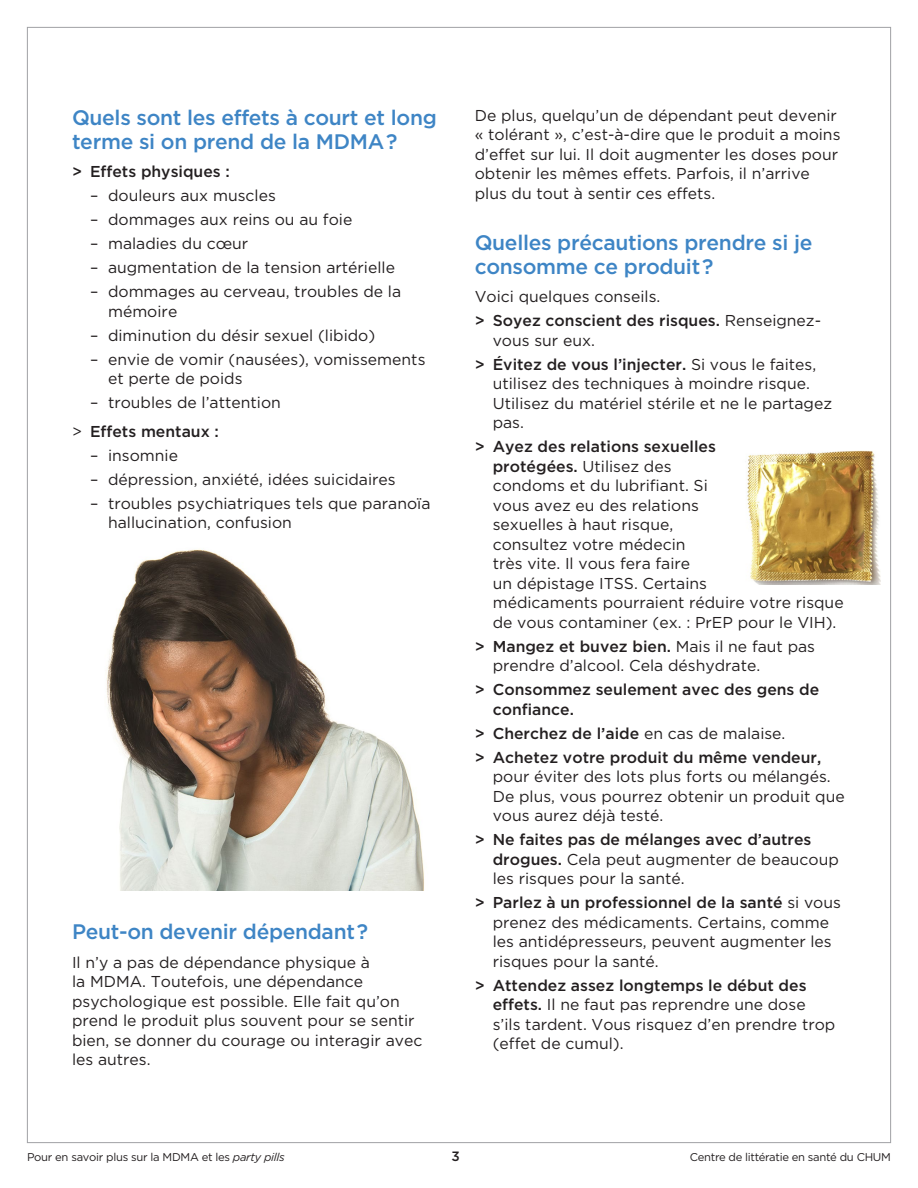
<style>
.page{position:relative;width:918px;height:1188px;background:#fff}
.page>*{position:absolute;margin:0;border:0;box-sizing:border-box;transform-origin:0 0}
.t1{font:500 21px/24px "Gotham";letter-spacing:-.015em;color:#3e85c5}
.t2{font:15.75px/19.5px "Gotham";color:#231f20}
.t3{font:500 15.75px/19.5px "Gotham";color:#231f20}
.t4{font:500 13.5px "Gotham";color:#231f20}
.t5{font:11.25px "Gotham";letter-spacing:-.025em;color:#231f20}
.s1{font-weight:500}
.s2{font-weight:400}
.s3{font-style:italic}
</style>
<div class="page">
<img style="left:747px;top:450px;width:133px;height:135px">
<img style="left:106px;top:549px;width:318px;height:342px">
<h1 class="t1" style="left:72px;top:105px;width:366px">Quels sont les effets à court et long terme si on prend de la MDMA?</h1>
<p class="t3" style="left:72px;top:162px;width:159px">&gt; Effets physiques :</p>
<p class="t2" style="left:90px;top:186px;width:187px">– douleurs aux muscles</p>
<p class="t2" style="left:90px;top:210px;width:264px">– dommages aux reins ou au foie</p>
<p class="t2" style="left:90px;top:234px;width:160px">– maladies du cœur</p>
<p class="t2" style="left:90px;top:258px;width:306px">– augmentation de la tension artérielle</p>
<p class="t2" style="left:108px;top:282px;width:295px;text-indent:-18px">– dommages au cerveau, troubles de la mémoire</p>
<p class="t2" style="left:90px;top:325px;width:287px">– diminution du désir sexuel (libido)</p>
<p class="t2" style="left:108px;top:349px;width:319px;text-indent:-18px">– envie de vomir (nausées), vomissements et perte de poids</p>
<p class="t2" style="left:72px;top:388px;width:210px;line-height:28.5px;text-indent:18px">– troubles de l’attention &gt; <span class="s1">Effets mentaux :</span></p>
<p class="t2" style="left:90px;top:445px;width:90px">– insomnie</p>
<p class="t2" style="left:90px;top:469px;width:307px">– dépression, anxiété, idées suicidaires</p>
<p class="t2" style="left:108px;top:493px;width:324px;text-indent:-18px">– troubles psychiatriques tels que paranoïa hallucination, confusion</p>
<h1 class="t1" style="left:72px;top:920px;width:298px">Peut-on devenir dépendant?</h1>
<p class="t2" style="left:72px;top:952px;width:352px">Il n’y a pas de dépendance physique à<br>la MDMA. Toutefois, une dépendance psychologique est possible. Elle fait qu’on prend le produit plus souvent pour se sentir bien, se donner du courage ou interagir avec les autres.</p>
<p class="t2" style="left:475px;top:105px;width:367px">De plus, quelqu’un de dépendant peut devenir « tolérant », c’est-à-dire que le produit a moins d’effet sur lui. Il doit augmenter les doses pour obtenir les mêmes effets. Parfois, il n’arrive plus du tout à sentir ces effets.</p>
<h1 class="t1" style="left:475px;top:230px;width:339px">Quelles précautions prendre si je consomme ce produit?</h1>
<p class="t2" style="left:475px;top:284px;width:348px;line-height:24px">Voici quelques conseils.<br><span class="s1">&gt; Soyez conscient des risques.</span> Renseignez-</p>
<p class="t2" style="left:475px;top:328px;width:343px;line-height:24px;text-indent:18px">vous sur eux.<br><span class="s1">&gt; Évitez de vous l’injecter.</span> Si vous le faites,</p>
<p class="t2" style="left:493px;top:374px;width:341px">utilisez des techniques à moindre risque.<br>Utilisez du matériel stérile et ne le partagez pas.</p>
<p class="t2" style="left:493px;top:437px;width:352px;text-indent:-18px"><span class="s1">&gt; Ayez des relations sexuelles<br>protégées.</span> Utilisez des<br>condoms et du lubrifiant. Si<br>vous avez eu des relations<br>sexuelles à haut risque,<br>consultez votre médecin<br>très vite. Il vous fera faire<br>un dépistage ITSS. Certains<br>médicaments pourraient réduire votre risque de vous contaminer (ex. : PrEP pour le VIH).</p>
<p class="t2" style="left:493px;top:636px;width:324px;text-indent:-18px"><span class="s1">&gt; Mangez et buvez bien.</span> Mais il ne faut pas prendre d’alcool. Cela déshydrate.</p>
<p class="t3" style="left:493px;top:680px;width:328px;text-indent:-18px">&gt; Consommez seulement avec des gens de confiance.</p>
<p class="t3" style="left:475px;top:721px;width:348px;line-height:24px">&gt; Cherchez de l’aide <span class="s2">en cas de malaise.<br></span>&gt; Achetez votre produit du même vendeur,</p>
<p class="t2" style="left:493px;top:767px;width:353px">pour éviter des lots plus forts ou mélangés.<br>De plus, vous pourrez obtenir un produit que vous aurez déjà testé.</p>
<p class="t2" style="left:493px;top:830px;width:348px;text-indent:-18px"><span class="s1">&gt; Ne faites pas de mélanges avec d’autres drogues.</span> Cela peut augmenter de beaucoup les risques pour la santé.</p>
<p class="t2" style="left:493px;top:893px;width:350px;text-indent:-18px"><span class="s1">&gt; Parlez à un professionnel de la santé</span> si vous prenez des médicaments. Certains, comme les antidépresseurs, peuvent augmenter les risques pour la santé.</p>
<p class="t2" style="left:493px;top:975px;width:344px;text-indent:-18px"><span class="s1">&gt; Attendez assez longtemps le début des effets.</span> Il ne faut pas reprendre une dose s’ils tardent. Vous risquez d’en prendre trop (effet de cumul).</p>
<p class="t5" style="left:27px;top:1150px;width:259px">Pour en savoir plus sur la MDMA et les <span class="s3">party pills</span></p>
<p class="t4" style="left:451px;top:1148px;width:10px">3</p>
<p class="t5" style="left:690px;top:1150px;width:203px">Centre de littératie en santé du CHUM</p>
</div>
